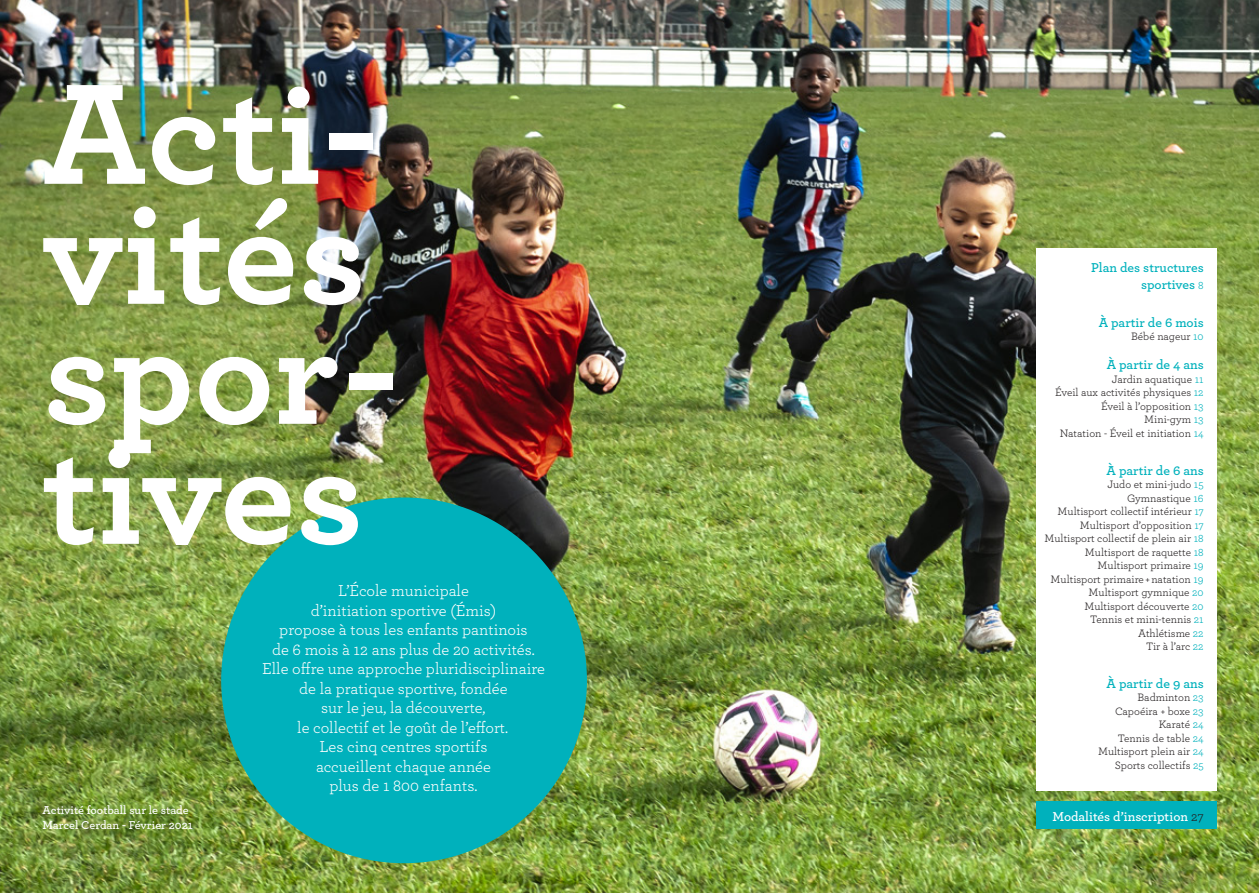
<style>
.page{position:relative;width:1259px;height:893px;background:#fff}
.page>*{position:absolute;margin:0;border:0;box-sizing:border-box;transform-origin:0 0}
.t1{font:700 150px/120px "Archer";color:#fff}
._0{font:16.5px/19.5px "Archer";color:#fff;text-align:center}
.DESCRIPTIF_-_retrait{font:600 13.5px/16.5px "Archer";color:#00b1bc;text-align:right}
.DESCRIPTIF_-_retrait-2{font:600 13.5px "Archer";color:#fff}
.DESCRIPTIF_-_retrait-3{font:600 12px/14.4px "Archer";letter-spacing:-.005em;color:#fff}
.DESCRIPTIF_-_retrait-4{font:11.25px/13.5px "Archer";color:#231f20;text-align:right}
.s1{font-weight:400;font-size:11.25px}
.s2{color:#00b1bc}
.s3{font-weight:400;color:#231f20}
</style>
<div class="page">
<img style="left:0;top:0;width:1259px;height:893px">
<div style="left:221px;top:497px;width:366px;height:366px;background:#00b1bc;border-radius:50%"></div>
<div style="left:1035px;top:249px;width:181px;height:542px;background:#fff"></div>
<div style="left:1035px;top:801px;width:181px;height:28px;background:#00b1bc"></div>
<p class="t1" style="left:43px;top:64px;width:358px">Acti&shy;vités spor&shy;tives</p>
<p class="DESCRIPTIF_-_retrait-3" style="left:43px;top:802px;width:152px">Activité football sur le stade<br>Marcel Cerdan - Février 2021</p>
<p class="_0" style="left:262px;top:580px;width:284px">L’École municipale<br>d’initiation sportive (Émis)<br>propose à tous les enfants pantinois<br>de 6 mois à 12 ans plus de 20 activités.<br>Elle offre une approche pluridisciplinaire de la pratique sportive, fondée<br>sur le jeu, la découverte,<br>le collectif et le goût de l’effort.<br>Les cinq centres sportifs<br>accueillent chaque année<br>plus de 1 800 enfants.</p>
<p class="DESCRIPTIF_-_retrait" style="left:1091px;top:259px;width:114px">Plan des structures sportives <span class="s1">8</span></p>
<p class="DESCRIPTIF_-_retrait" style="left:1098px;top:313px;width:106px">À partir de 6 mois</p>
<p class="DESCRIPTIF_-_retrait-4" style="left:1131px;top:329px;width:74px">Bébé nageur <span class="s2">10</span></p>
<p class="DESCRIPTIF_-_retrait" style="left:1106px;top:356px;width:98px">À partir de 4 ans</p>
<p class="DESCRIPTIF_-_retrait-4" style="left:1055px;top:372px;width:150px">Jardin aquatique <span class="s2">11<br></span>Éveil aux activités physiques <span class="s2">12</span></p>
<p class="DESCRIPTIF_-_retrait-4" style="left:1101px;top:399px;width:104px">Éveil à l’opposition <span class="s2">13</span></p>
<p class="DESCRIPTIF_-_retrait-4" style="left:1144px;top:412px;width:61px">Mini-gym <span class="s2">13</span></p>
<p class="DESCRIPTIF_-_retrait-4" style="left:1059px;top:426px;width:145px">Natation - Éveil et initiation <span class="s2">14</span></p>
<p class="DESCRIPTIF_-_retrait" style="left:1106px;top:461px;width:99px">À partir de 6 ans</p>
<p class="DESCRIPTIF_-_retrait-4" style="left:1107px;top:477px;width:98px">Judo et mini-judo <span class="s2">15</span></p>
<p class="DESCRIPTIF_-_retrait-4" style="left:1127px;top:491px;width:78px">Gymnastique <span class="s2">16</span></p>
<p class="DESCRIPTIF_-_retrait-4" style="left:1044px;top:504px;width:161px">Multisport collectif intérieur <span class="s2">17<br></span>Multisport d’opposition <span class="s2">17<br></span>Multisport collectif de plein air <span class="s2">18<br></span>Multisport de raquette <span class="s2">18</span></p>
<p class="DESCRIPTIF_-_retrait-4" style="left:1097px;top:558px;width:108px">Multisport primaire <span class="s2">19</span></p>
<p class="DESCRIPTIF_-_retrait-4" style="left:1050px;top:572px;width:155px">Multisport primaire + natation <span class="s2">19<br></span>Multisport gymnique <span class="s2">20</span></p>
<p class="DESCRIPTIF_-_retrait-4" style="left:1084px;top:599px;width:121px">Multisport découverte <span class="s2">20</span></p>
<p class="DESCRIPTIF_-_retrait-4" style="left:1090px;top:612px;width:115px">Tennis et mini-tennis <span class="s2">21</span></p>
<p class="DESCRIPTIF_-_retrait-4" style="left:1138px;top:626px;width:67px">Athlétisme <span class="s2">22</span></p>
<p class="DESCRIPTIF_-_retrait-4" style="left:1146px;top:639px;width:59px">Tir à l’arc <span class="s2">22</span></p>
<p class="DESCRIPTIF_-_retrait" style="left:1106px;top:674px;width:99px">À partir de 9 ans</p>
<p class="DESCRIPTIF_-_retrait-4" style="left:1137px;top:690px;width:68px">Badminton <span class="s2">23</span></p>
<p class="DESCRIPTIF_-_retrait-4" style="left:1098px;top:704px;width:107px">Capoéira + boxe <span class="s2">23<br></span>Karaté <span class="s2">24<br></span>Tennis de table <span class="s2">24<br></span>Multisport plein air <span class="s2">24</span></p>
<p class="DESCRIPTIF_-_retrait-4" style="left:1114px;top:758px;width:90px">Sports collectifs <span class="s2">25</span></p>
<p class="DESCRIPTIF_-_retrait-2" style="left:1052px;top:806px;width:153px">Modalités d’inscription <span class="s3">27</span></p>
</div>
